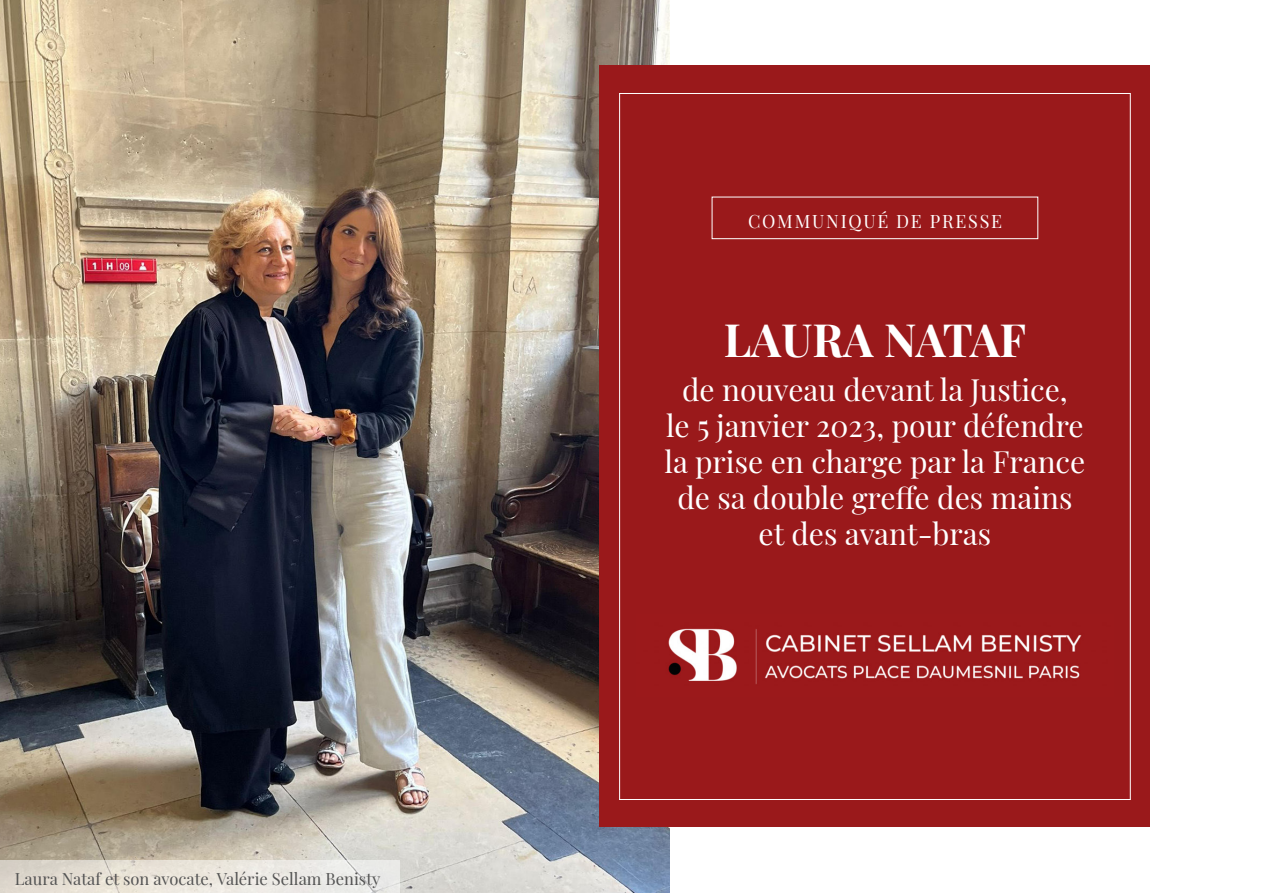
<style>
.page{position:relative;width:1263px;height:893px;background:#fff}
.page>*{position:absolute;margin:0;border:0;box-sizing:border-box;transform-origin:0 0}
.POLICE_PRINCIPALE__T{font:45px "Playfair Display";letter-spacing:-.005em;color:#fff}
.POLICE_PRINCIPALE__T-2{font:30px/36px "Playfair Display";color:#fff;text-align:center}
.POLICE_SECONDAIRE__S{font:18px "Playfair Display";letter-spacing:.1em;color:#fff}
.Pages_-_Paragraphe{font:16.5px "Playfair Display";color:#535353}
</style>
<div class="page">
<img style="left:0;top:0;width:670px;height:893px">
<div style="left:600px;top:66px;width:550px;height:761px;background:#9a191b"></div>
<div style="left:712px;top:197px;width:326px;height:42px;border:1px solid #fff"></div>
<img style="left:668px;top:628px;width:414px;height:56px">
<div style="left:0;top:860px;width:400px;height:33px;background:linear-gradient(to right,#e1d9cb,#eeeeec)"></div>
<p class="Pages_-_Paragraphe" style="left:15px;top:865px;width:367px">Laura Nataf et son avocate, Valérie Sellam Benisty</p>
<p class="POLICE_SECONDAIRE__S" style="left:748px;top:207px;width:256px">COMMUNIQUÉ DE PRESSE</p>
<p class="POLICE_PRINCIPALE__T" style="left:724px;top:304px;width:304px">LAURA NATAF</p>
<p class="POLICE_PRINCIPALE__T-2" style="left:664px;top:369px;width:422px">de nouveau devant la Justice,<br>le 5 janvier 2023, pour défendre la prise en charge par la France de sa double greffe des mains et des avant-bras</p>
</div>
